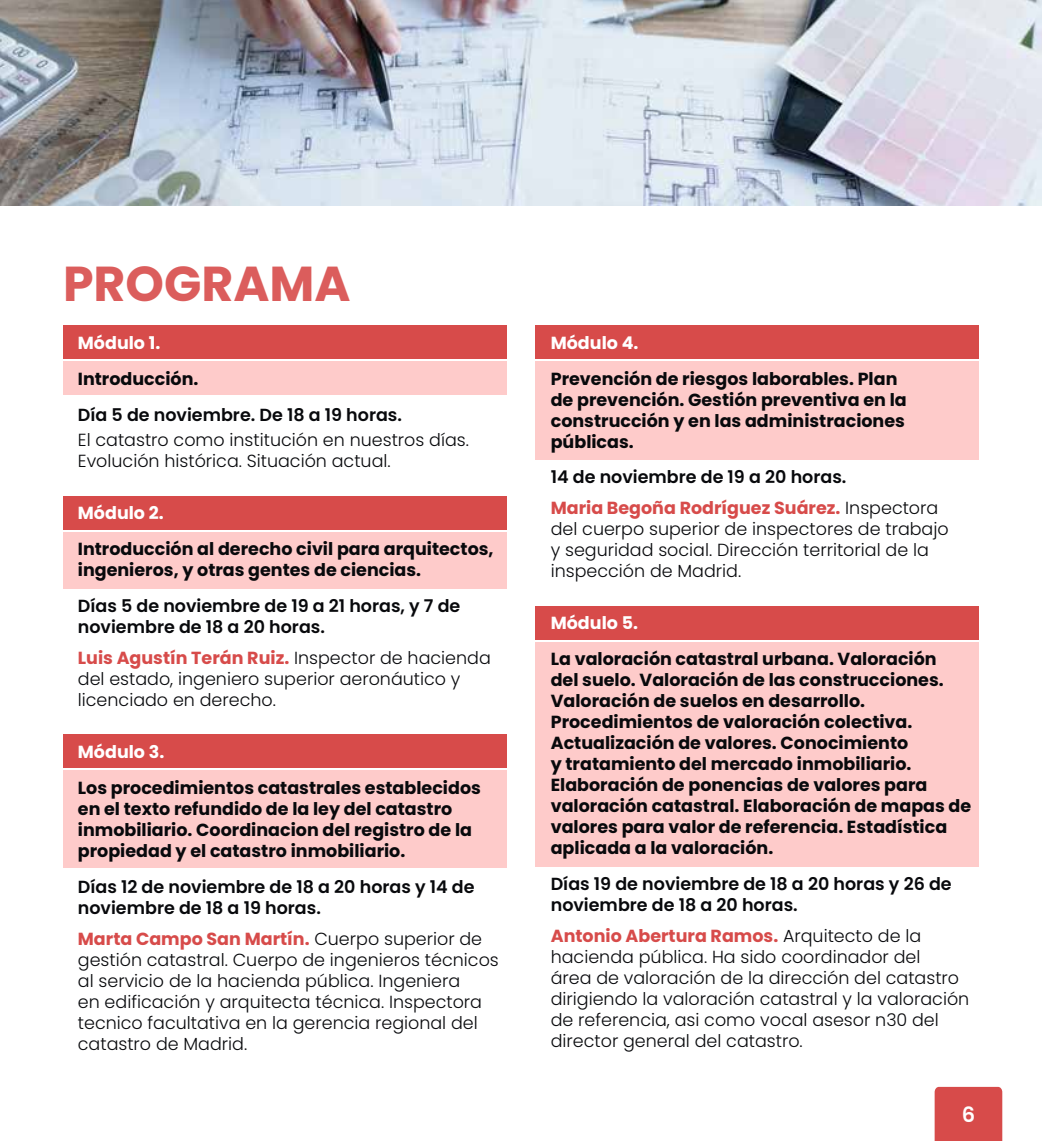
<style>
.page{position:relative;width:1042px;height:1141px;background:#fff}
.page>*{position:absolute;margin:0;border:0;box-sizing:border-box;transform-origin:0 0}
.t1{font:700 49px "Poppins";color:#db5d5c}
.t2{font:600 21px "Poppins";color:#fff}
.t3{font:300 17.5px/21px "Poppins";color:#08090c}
.t4{font:700 17.5px/21px "Poppins";color:#08090c}
.t5{font:600 17.5px/21px "Poppins";color:#08090c}
.t6{font:700 17.5px/31px "Poppins";color:#d74b4a}
.t7{font:700 17.5px "Poppins";color:#fff}
.s1{font-weight:700;color:#d74b4a}
.s2{font-weight:600;color:#08090c}
.s3{font-weight:300;color:#08090c}
</style>
<div class="page">
<div style="left:63px;top:325px;width:443px;height:34px;background:#d74b4a"></div>
<div style="left:536px;top:606px;width:443px;height:34px;background:#d74b4a"></div>
<div style="left:63px;top:496px;width:443px;height:33px;background:#d74b4a"></div>
<div style="left:63px;top:735px;width:443px;height:33px;background:#d74b4a"></div>
<div style="left:536px;top:325px;width:443px;height:34px;background:#d74b4a"></div>
<div style="left:63px;top:361px;width:443px;height:33px;background:#fecbca"></div>
<div style="left:536px;top:642px;width:443px;height:224px;background:#fecbca"></div>
<div style="left:63px;top:532px;width:443px;height:57px;background:#fecbca"></div>
<div style="left:63px;top:770px;width:443px;height:97px;background:#fecbca"></div>
<div style="left:536px;top:361px;width:443px;height:99px;background:#fecbca"></div>
<img style="left:0;top:0;width:1042px;height:206px">
<div style="left:934px;top:1087px;width:68px;height:54px;background:#d74b4a"></div>
<h1 class="t1" style="left:63px;top:255px;width:289px">PROGRAMA</h1>
<p class="t7" style="left:78px;top:332px;width:84px">Módulo 1.</p>
<p class="t4" style="left:78px;top:368px;width:122px">Introducción.</p>
<p class="t5" style="left:78px;top:404px;width:326px">Día 5 de noviembre. De 18 a 19 horas.</p>
<p class="t3" style="left:78px;top:430px;width:392px">El catastro como institución en nuestros días.<br>Evolución histórica. Situación actual.</p>
<p class="t7" style="left:78px;top:503px;width:87px">Módulo 2.</p>
<p class="t4" style="left:78px;top:539px;width:417px">Introducción al derecho civil para arquitectos, ingenieros, y otras gentes de ciencias.</p>
<p class="t5" style="left:78px;top:596px;width:384px">Días 5 de noviembre de 19 a 21 horas, y 7 de noviembre de 18 a 20 horas.</p>
<p class="t3" style="left:78px;top:648px;width:414px"><span class="s1">Luis Agustín Terán Ruiz.</span> Inspector de hacienda del estado, ingeniero superior aeronáutico y licenciado en derecho.</p>
<p class="t7" style="left:78px;top:742px;width:88px">Módulo 3.</p>
<p class="t4" style="left:78px;top:777px;width:404px">Los procedimientos catastrales establecidos en el texto refundido de la ley del catastro inmobiliario. Coordinacion del registro de la propiedad y el catastro inmobiliario.</p>
<p class="t5" style="left:78px;top:876px;width:398px">Días 12 de noviembre de 18 a 20 horas y 14 de noviembre de 18 a 19 horas.</p>
<p class="t3" style="left:78px;top:928px;width:422px"><span class="s1">Marta Campo San Martín.</span> Cuerpo superior de gestión catastral. Cuerpo de ingenieros técnicos al servicio de la hacienda pública. Ingeniera<br>en edificación y arquitecta técnica. Inspectora tecnico facultativa en la gerencia regional del catastro de Madrid.</p>
<p class="t7" style="left:551px;top:332px;width:89px">Módulo 4.</p>
<p class="t4" style="left:551px;top:368px;width:358px">Prevención de riesgos laborables. Plan de prevención. Gestión preventiva en la construcción y en las administraciones públicas.</p>
<p class="t6" style="left:551px;top:462px;width:389px"><span class="s2">14 de noviembre de 19 a 20 horas.<br></span>Maria Begoña Rodríguez Suárez. <span class="s3">Inspectora</span></p>
<p class="t3" style="left:551px;top:519px;width:399px">del cuerpo superior de inspectores de trabajo y seguridad social. Dirección territorial de la inspección de Madrid.</p>
<p class="t7" style="left:551px;top:613px;width:89px">Módulo 5.</p>
<p class="t4" style="left:551px;top:649px;width:422px">La valoración catastral urbana. Valoración<br>del suelo. Valoración de las construcciones.<br>Valoración de suelos en desarrollo.<br>Procedimientos de valoración colectiva.<br>Actualización de valores. Conocimiento<br>y tratamiento del mercado inmobiliario.<br>Elaboración de ponencias de valores para valoración catastral. Elaboración de mapas de valores para valor de referencia. Estadística aplicada a la valoración.</p>
<p class="t5" style="left:551px;top:874px;width:402px">Días 19 de noviembre de 18 a 20 horas y 26 de noviembre de 18 a 20 horas.</p>
<p class="t3" style="left:551px;top:925px;width:420px"><span class="s1">Antonio Abertura Ramos.</span> Arquitecto de la hacienda pública. Ha sido coordinador del<br>área de valoración de la dirección del catastro dirigiendo la valoración catastral y la valoración de referencia, asi como vocal asesor n30 del director general del catastro.</p>
<p class="t2" style="left:962px;top:1102px;width:15px">6</p>
</div>
